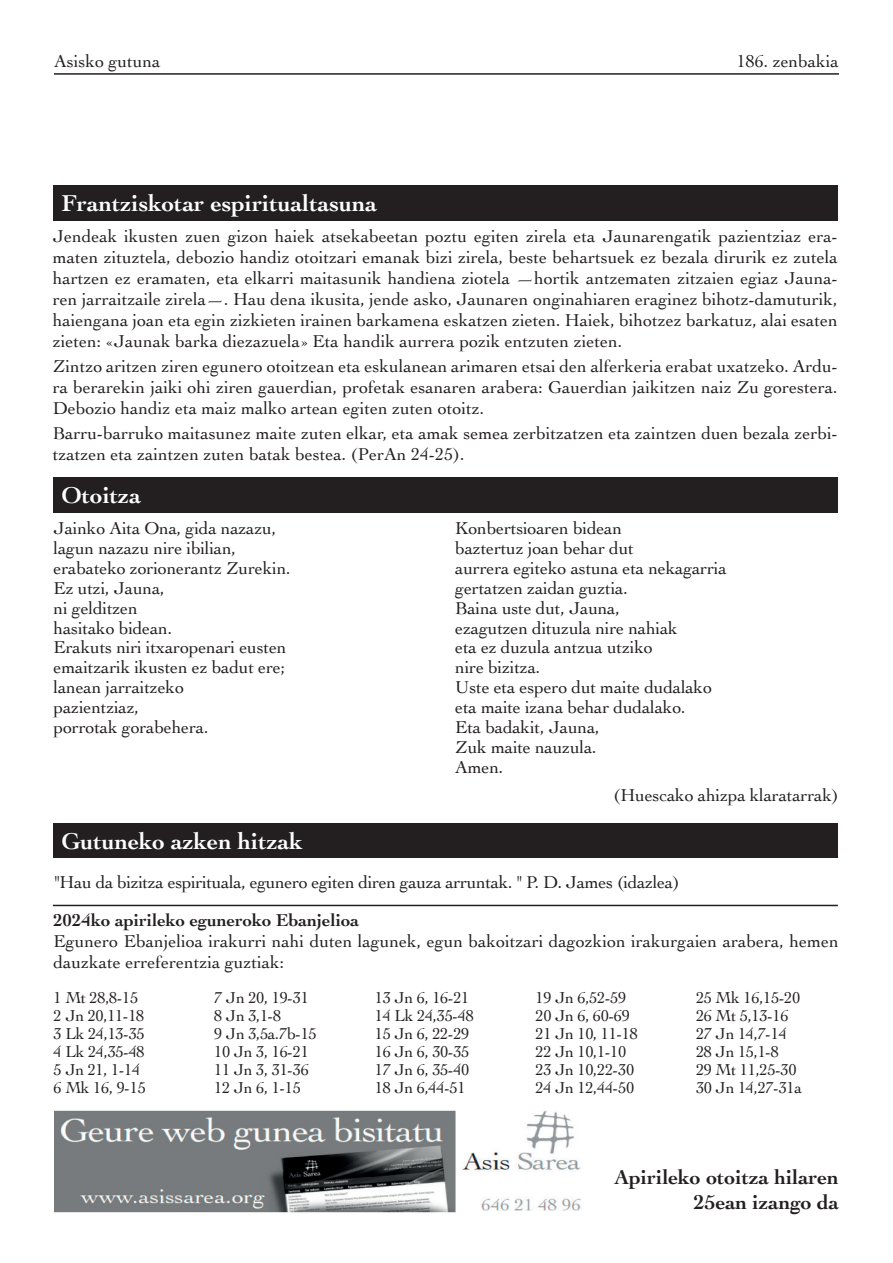
<style>
.page{position:relative;width:893px;height:1263px;background:#fff}
.page>*{position:absolute;margin:0;border:0;box-sizing:border-box;transform-origin:0 0}
.t1{font:700 24px "Cochin";color:#fff}
.t2{font:700 21px/25.2px "Cochin";color:#231f20;text-align:right}
.t3{font:18px/19.8px "Cochin";letter-spacing:-.01em;color:#231f20}
.t4{font:700 18px "Cochin";color:#231f20}
.t5{font:16.5px/18px "Cochin";letter-spacing:-.02em;color:#231f20}
</style>
<div class="page">
<hr style="left:54px;top:73px;width:785px;height:2px;background:#231f20">
<div style="left:53px;top:185px;width:785px;height:35px;background:#231f20"></div>
<div style="left:53px;top:477px;width:785px;height:36px;background:#231f20"></div>
<div style="left:53px;top:823px;width:785px;height:35px;background:#231f20"></div>
<img style="left:54px;top:1110px;width:527px;height:103px">
<hr style="left:53px;top:905px;width:785px;height:1px;background:#231f20">
<p class="t3" style="left:54px;top:50px;width:108px">Asisko gutuna</p>
<h1 class="t1" style="left:61px;top:187px;width:317px">Frantziskotar espiritualtasuna</h1>
<p class="t3" style="left:737px;top:50px;width:104px">186. zenbakia</p>
<p class="t3" style="left:53px;top:225px;width:786px;line-height:21px;text-align:justify">Jendeak ikusten zuen gizon haiek atsekabeetan poztu egiten zirela eta Jaunarengatik pazientziaz era&shy;maten zituztela, debozio handiz otoitzari emanak bizi zirela, beste behartsuek ez bezala dirurik ez zutela hartzen ez eramaten, eta elkarri maitasunik handiena ziotela —hortik antzematen zitzaien egiaz Jauna&shy;ren jarraitzaile zirela—. Hau dena ikusita, jende asko, Jaunaren onginahiaren eraginez bihotz-damuturik, haiengana joan eta egin zizkieten irainen barkamena eskatzen zieten. Haiek, bihotzez barkatuz, alai esaten zieten: «Jaunak barka diezazuela» Eta handik aurrera pozik entzuten zieten.</p>
<p class="t3" style="left:53px;top:355px;width:786px;line-height:21px;text-align:justify">Zintzo aritzen ziren egunero otoitzean eta eskulanean arimaren etsai den alferkeria erabat uxatzeko. Ardu&shy;ra berarekin jaiki ohi ziren gauerdian, profetak esanaren arabera: Gauerdian jaikitzen naiz Zu gorestera.<br>Debozio handiz eta maiz malko artean egiten zuten otoitz.</p>
<p class="t3" style="left:53px;top:422px;width:786px;line-height:21px">Barru-barruko maitasunez maite zuten elkar, eta amak semea zerbitzatzen eta zaintzen duen bezala zerbi&shy;tzatzen eta zaintzen zuten batak bestea. (PerAn 24-25).</p>
<h1 class="t1" style="left:61px;top:479px;width:81px">Otoitza</h1>
<p class="t3" style="left:54px;top:518px;width:239px">Jainko Aita Ona, gida nazazu, lagun nazazu nire ibilian, erabateko zorionerantz Zurekin.<br>Ez utzi, Jauna,<br>ni gelditzen<br>hasitako bidean.<br>Erakuts niri itxaropenari eusten emaitzarik ikusten ez badut ere; lanean jarraitzeko<br>pazientziaz,<br>porrotak gorabehera.</p>
<p class="t3" style="left:455px;top:518px;width:273px">Konbertsioaren bidean<br>baztertuz joan behar dut<br>aurrera egiteko astuna eta nekagarria gertatzen zaidan guztia.<br>Baina uste dut, Jauna,<br>ezagutzen dituzula nire nahiak<br>eta ez duzula antzua utziko<br>nire bizitza.<br>Uste eta espero dut maite dudalako eta maite izana behar dudalako.<br>Eta badakit, Jauna,<br>Zuk maite nauzula.<br>Amen.</p>
<p class="t3" style="left:614px;top:784px;width:227px">(Huescako ahizpa klaratarrak)</p>
<h1 class="t1" style="left:61px;top:825px;width:243px">Gutuneko azken hitzak</h1>
<p class="t3" style="left:54px;top:871px;width:627px">"Hau da bizitza espirituala, egunero egiten diren gauza arruntak. " P. D. James (idazlea)</p>
<p class="t4" style="left:54px;top:908px;width:307px">2024ko apirileko eguneroko Ebanjelioa</p>
<p class="t3" style="left:54px;top:930px;width:786px;line-height:21px">Egunero Ebanjelioa irakurri nahi duten lagunek, egun bakoitzari dagozkion irakurgaien arabera, hemen dauzkate erreferentzia guztiak:</p>
<p class="t5" style="left:54px;top:988px;width:94px">1 Mt 28,8-15<br>2 Jn 20,11-18<br>3 Lk 24,13-35<br>4 Lk 24,35-48<br>5 Jn 21, 1-14<br>6 Mk 16, 9-15</p>
<p class="t5" style="left:214px;top:988px;width:104px">7 Jn 20, 19-31<br>8 Jn 3,1-8<br>9 Jn 3,5a.7b-15<br>10 Jn 3, 16-21<br>11 Jn 3, 31-36<br>12 Jn 6, 1-15</p>
<p class="t5" style="left:375px;top:988px;width:101px">13 Jn 6, 16-21<br>14 Lk 24,35-48<br>15 Jn 6, 22-29<br>16 Jn 6, 30-35<br>17 Jn 6, 35-40<br>18 Jn 6,44-51</p>
<p class="t5" style="left:535px;top:988px;width:104px">19 Jn 6,52-59<br>20 Jn 6, 60-69<br>21 Jn 10, 11-18<br>22 Jn 10,1-10<br>23 Jn 10,22-30<br>24 Jn 12,44-50</p>
<p class="t5" style="left:696px;top:988px;width:108px">25 Mk 16,15-20<br>26 Mt 5,13-16<br>27 Jn 14,7-14<br>28 Jn 15,1-8<br>29 Mt 11,25-30<br>30 Jn 14,27-31a</p>
<p class="t2" style="left:614px;top:1163px;width:226px">Apirileko otoitza hilaren<br>25ean izango da</p>
</div>
